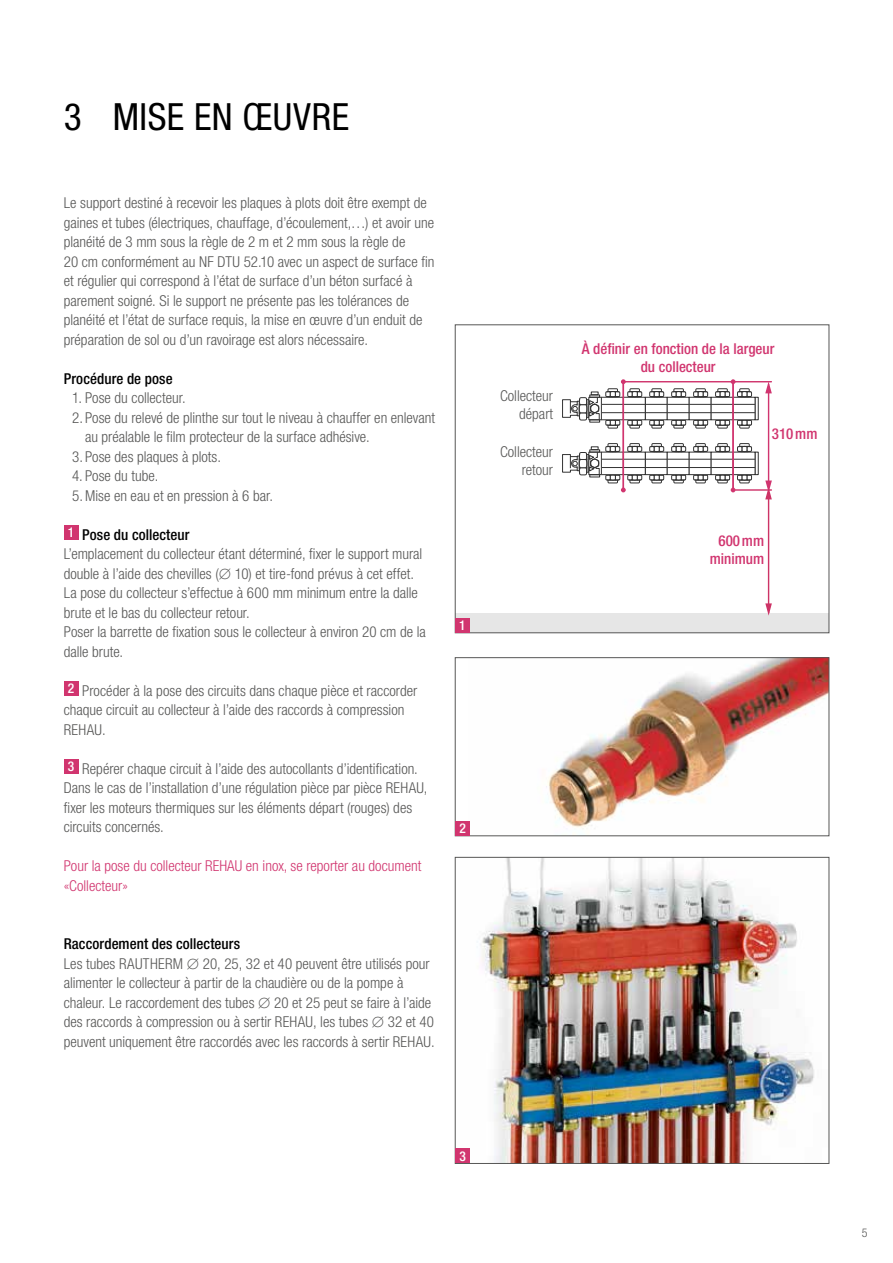
<style>
.page{position:relative;width:893px;height:1263px;background:#fff}
.page>*{position:absolute;margin:0;border:0;box-sizing:border-box;transform-origin:0 0}
.t1{font:condensed 37.5px "Helvetica Neue LT Pro";letter-spacing:.015em;color:#000}
.t2{font:300 condensed 15px/19.5px "Helvetica Neue LT Pro";color:#575756}
.t3{font:300 condensed 15px/19.5px "Helvetica Neue LT Pro";color:#d1356f}
.t4{font:500 condensed 15px/18px "Helvetica Neue LT Std";color:#d1356f;text-align:center}
.t5{font:300 condensed 15px/18px "Helvetica Neue LT Std";color:#575756;text-align:right}
.t6{font:500 condensed 15px "Helvetica Neue LT Pro";letter-spacing:.005em;color:#000}
.t7{font:500 condensed 13.5px "Helvetica Neue LT Std";color:#fff}
.t8{font:300 condensed 12px "Helvetica Neue LT Std";color:#575756}
.s1{font-weight:500;color:#000}
</style>
<div class="page">
<div style="left:64px;top:525px;width:15px;height:15px;background:#d1356f"></div>
<div style="left:64px;top:681px;width:15px;height:15px;background:#d1356f"></div>
<div style="left:64px;top:759px;width:15px;height:15px;background:#d1356f"></div>
<div style="left:455px;top:613px;width:374px;height:20px;background:#e6e6e6"></div>
<div style="left:755px;top:397px;width:3px;height:23px;border:1px solid #333"></div>
<div style="left:755px;top:452px;width:3px;height:23px;border:1px solid #333"></div>
<hr style="left:768px;top:391px;width:1px;height:92px;background:#d1356f">
<hr style="left:623px;top:384px;width:1px;height:106px;background:#d1356f">
<hr style="left:732px;top:384px;width:2px;height:106px;background:#d1356f">
<svg style="left:764px;top:381px;width:8px;height:13px"></svg>
<hr style="left:768px;top:497px;width:1px;height:109px;background:#cd3366">
<svg style="left:765px;top:602px;width:7px;height:14px"></svg>
<svg style="left:765px;top:479px;width:7px;height:21px"></svg>
<hr style="left:623px;top:381px;width:148px;height:1px;background:#cf346c">
<hr style="left:735px;top:489px;width:36px;height:2px;background:#cf346b">
<svg style="left:562px;top:379px;width:193px;height:49px"></svg>
<svg style="left:562px;top:443px;width:193px;height:49px"></svg>
<div style="left:455px;top:325px;width:374px;height:308px;border:1px solid #575756"></div>
<div style="left:455px;top:618px;width:15px;height:15px;background:#d1356f"></div>
<img style="left:546px;top:659px;width:281px;height:170px">
<div style="left:455px;top:657px;width:374px;height:179px;border:1px solid #575756"></div>
<div style="left:455px;top:821px;width:15px;height:15px;background:#d1356f"></div>
<img style="left:477px;top:859px;width:337px;height:303px">
<div style="left:455px;top:857px;width:374px;height:307px;border:1px solid #575756"></div>
<div style="left:455px;top:1148px;width:15px;height:15px;background:#d1356f"></div>
<h1 class="t1" style="left:64px;top:95px;width:287px">3 MISE EN ŒUVRE</h1>
<p class="t2" style="left:64px;top:193px;width:372px">Le support destiné à recevoir les plaques à plots doit être exempt de gaines et tubes (électriques, chauffage, d’écoulement,…) et avoir une planéité de 3 mm sous la règle de 2 m et 2 mm sous la règle de<br>20 cm conformément au NF DTU 52.10 avec un aspect de surface fin et régulier qui correspond à l’état de surface d’un béton surfacé à parement soigné. Si le support ne présente pas les tolérances de planéité et l’état de surface requis, la mise en œuvre d’un enduit de préparation de sol ou d’un ravoirage est alors nécessaire.</p>
<p class="t6" style="left:64px;top:369px;width:110px">Procédure de pose</p>
<p class="t2" style="left:72px;top:388px;width:115px">1. Pose du collecteur.</p>
<p class="t2" style="left:85px;top:407px;width:352px;text-indent:-13px">2. Pose du relevé de plinthe sur tout le niveau à chauffer en enlevant au préalable le film protecteur de la surface adhésive.</p>
<p class="t2" style="left:72px;top:446px;width:150px">3. Pose des plaques à plots.</p>
<p class="t2" style="left:72px;top:466px;width:202px">4. Pose du tube.<br>5.Mise en eau et en pression à 6 bar.</p>
<p class="t2" style="left:64px;top:524px;width:364px"><sup>1</sup> <span class="s1">Pose du collecteur<br></span>L’emplacement du collecteur étant déterminé, fixer le support mural double à l’aide des chevilles (∅ 10) et tire-fond prévus à cet effet.<br>La pose du collecteur s’effectue à 600 mm minimum entre la dalle brute et le bas du collecteur retour.<br>Poser la barrette de fixation sous le collecteur à environ 20 cm de la dalle brute.</p>
<p class="t2" style="left:64px;top:680px;width:355px"><sup>2</sup> Procéder à la pose des circuits dans chaque pièce et raccorder chaque circuit au collecteur à l’aide des raccords à compression<br>REHAU.</p>
<p class="t2" style="left:64px;top:758px;width:365px"><sup>3</sup> Repérer chaque circuit à l’aide des autocollants d’identification.<br>Dans le cas de l’installation d’une régulation pièce par pièce REHAU, fixer les moteurs thermiques sur les éléments départ (rouges) des circuits concernés.</p>
<p class="t3" style="left:64px;top:856px;width:359px">Pour la pose du collecteur REHAU en inox, se reporter au document «Collecteur»</p>
<p class="t2" style="left:64px;top:934px;width:372px"><span class="s1">Raccordement des collecteurs<br></span>Les tubes RAUTHERM ∅ 20, 25, 32 et 40 peuvent être utilisés pour alimenter le collecteur à partir de la chaudière ou de la pompe à chaleur. Le raccordement des tubes ∅ 20 et 25 peut se faire à l’aide des raccords à compression ou à sertir REHAU, les tubes ∅ 32 et 40 peuvent uniquement être raccordés avec les raccords à sertir REHAU.</p>
<p class="t7" style="left:459px;top:617px;width:8px">1</p>
<p class="t7" style="left:460px;top:820px;width:8px">2</p>
<p class="t5" style="left:500px;top:387px;width:55px">Collecteur départ</p>
<p class="t5" style="left:500px;top:442px;width:55px">Collecteur retour</p>
<p class="t4" style="left:582px;top:340px;width:194px">À définir en fonction de la largeur du collecteur</p>
<p class="t4" style="left:772px;top:424px;width:47px">310mm</p>
<p class="t4" style="left:710px;top:532px;width:56px">600mm minimum</p>
<p class="t7" style="left:460px;top:1148px;width:8px">3</p>
<p class="t8" style="left:862px;top:1226px;width:7px">5</p>
</div>
